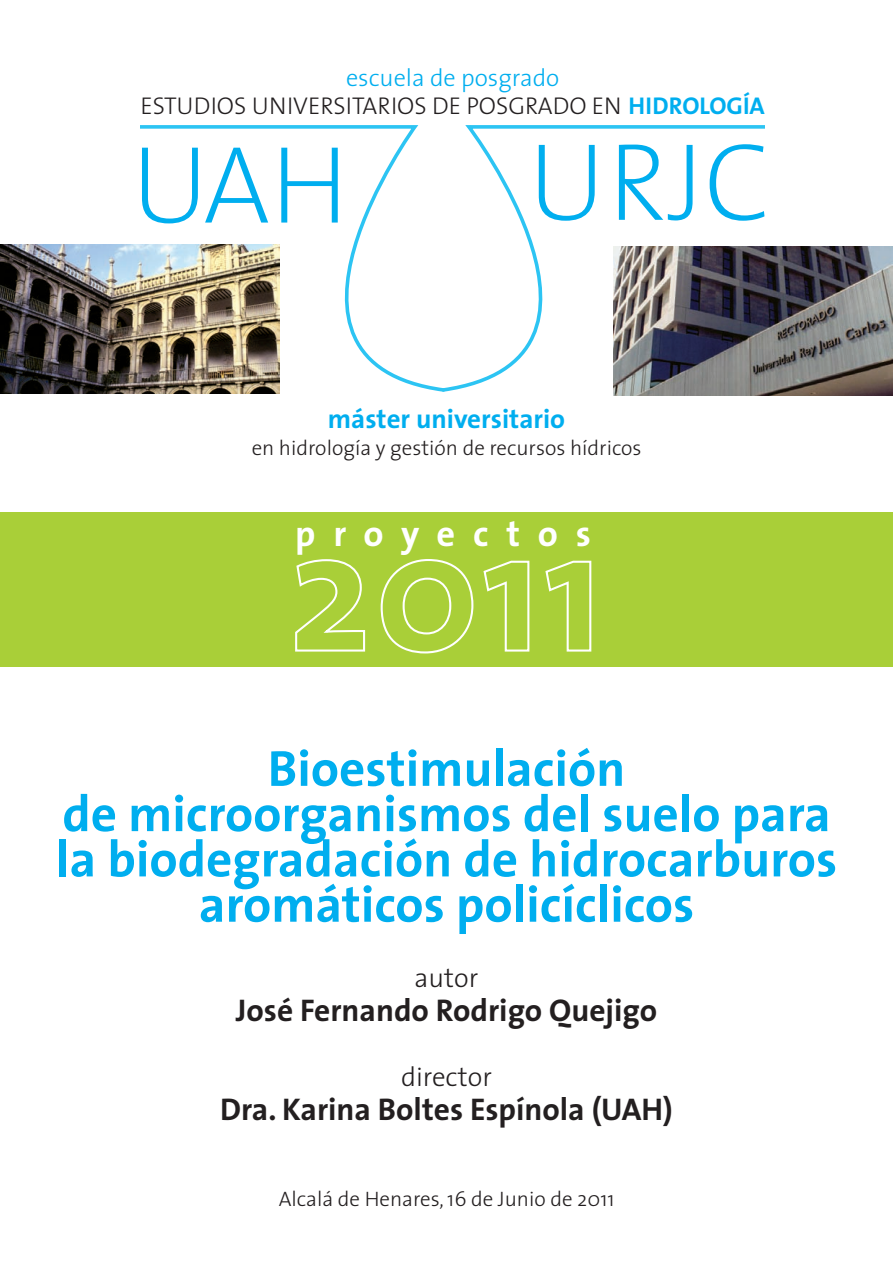
<style>
.page{position:relative;width:893px;height:1263px;background:#fff}
.page>*{position:absolute;margin:0;border:0;box-sizing:border-box;transform-origin:0 0}
.t1{font:200 111px "The Sans";color:#00aeef}
.t2{font:200 110.85px "The Sans";color:#00aeef}
.t3{font:700 51px/45.3px "The Sans";color:#00aeef;text-align:center}
.t4{font:700 36.45px "The Sans";letter-spacing:.485em;color:#fff}
.t5{font:700 31.5px "The Sans";color:#231f20}
.t6{font:700 27px "The Sans";color:#00aeef}
.t7{font:300 27px "The Sans";color:#231f20}
.t8{font:300 24.3px "The Sans";color:#231f20}
.t9{font:300 24.3px "The Sans";color:#00aeef}
.t10{font:300 21px "The Sans";color:#231f20}
.s1{font-weight:700;color:#00aeef}
</style>
<div class="page">
<div style="left:0;top:513px;width:893px;height:154px;background:#a9cf38"></div>
<svg style="left:140px;top:125px;width:299px;height:269px"></svg>
<svg style="left:439px;top:125px;width:325px;height:269px"></svg>
<img style="left:0;top:244px;width:279px;height:149px">
<img style="left:614px;top:247px;width:279px;height:148px">
<svg style="left:295px;top:559px;width:71px;height:93px"></svg>
<svg style="left:380px;top:559px;width:94px;height:95px"></svg>
<svg style="left:483px;top:560px;width:47px;height:92px"></svg>
<svg style="left:545px;top:560px;width:47px;height:92px"></svg>
<p class="t9" style="left:346px;top:69px;width:215px">escuela de posgrado</p>
<p class="t8" style="left:140px;top:96px;width:626px">ESTUDIOS UNIVERSITARIOS DE POSGRADO EN <span class="s1">HIDROLOGÍA</span></p>
<h2 class="t2" style="left:131px;top:142px;width:219px">UAH</h2>
<h1 class="t1" style="left:528px;top:139px;width:244px">URJC</h1>
<p class="t6" style="left:328px;top:408px;width:239px">máster universitario</p>
<p class="t10" style="left:252px;top:439px;width:391px">en hidrología y gestión de recursos hídricos</p>
<p class="t4" style="left:295px;top:519px;width:297px">proyectos</p>
<p class="t3" style="left:56px;top:751px;width:783px">Bioestimulación<br>de microorganismos del suelo para la biodegradación de hidrocarburos aromáticos policíclicos</p>
<p class="t7" style="left:415px;top:967px;width:65px">autor</p>
<p class="t5" style="left:236px;top:998px;width:423px">José Fernando Rodrigo Quejigo</p>
<p class="t7" style="left:401px;top:1066px;width:92px">director</p>
<p class="t5" style="left:220px;top:1097px;width:454px">Dra. Karina Boltes Espínola (UAH)</p>
<p class="t10" style="left:279px;top:1191px;width:337px">Alcalá de Henares, 16 de Junio de 2011</p>
</div>
